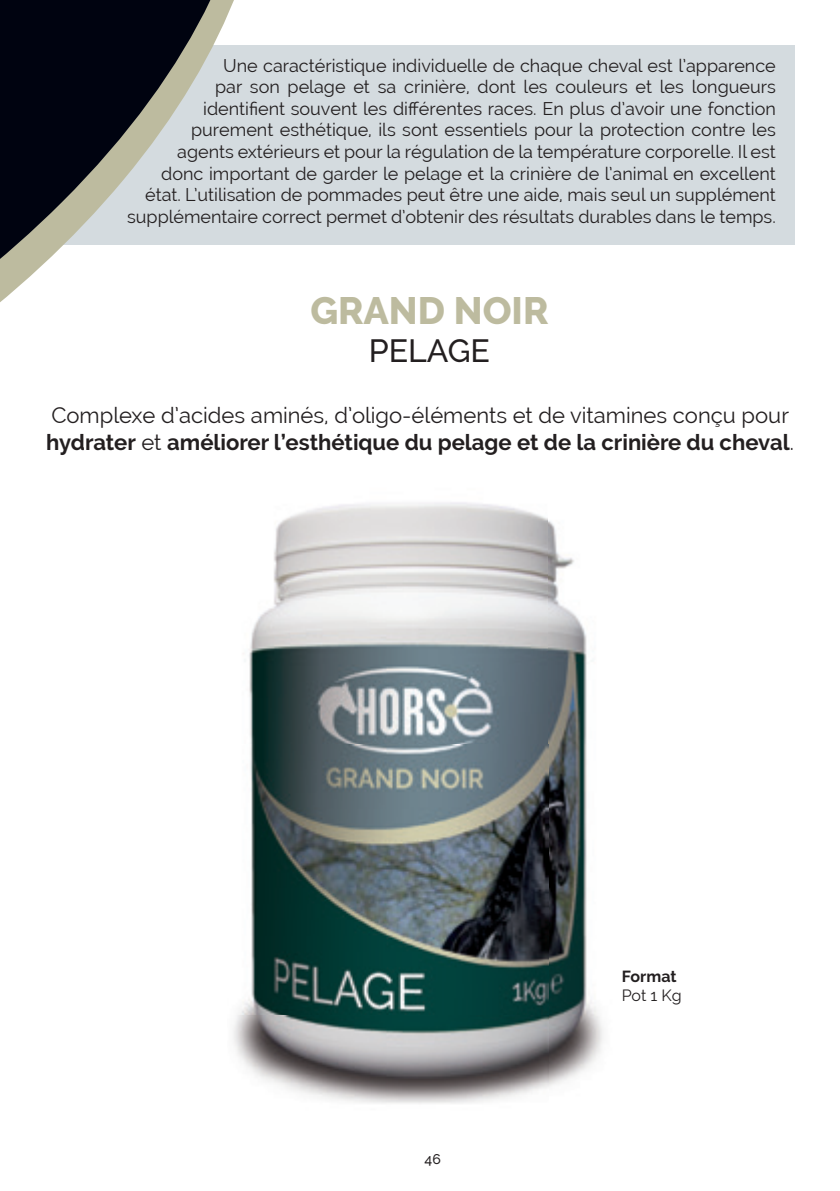
<style>
.page{position:relative;width:840px;height:1191px;background:#fff}
.page>*{position:absolute;margin:0;border:0;box-sizing:border-box;transform-origin:0 0}
.t1{font:800 38px "Raleway";color:#bdbb9f}
.t2{font:500 32px "Raleway";color:#231f20}
.t3{font:22px/26.4px "Raleway";color:#231f20}
.t4{font:18px/21.6px "Raleway";color:#231f20;text-align:right}
.t5{font:700 16px "Raleway";color:#231f20}
.t6{font:16px "Raleway";color:#231f20}
.t7{font:500 14px "Raleway";color:#231f20}
.s1{font-weight:700}
</style>
<div class="page">
<div style="left:45px;top:45px;width:749px;height:199px;background:#d4dbdf"></div>
<img style="left:233px;top:502px;width:370px;height:602px">
<svg style="left:0;top:0;width:276px;height:302px"></svg>
<p class="t4" style="left:127px;top:54px;width:650px">Une caractéristique individuelle de chaque cheval est l’apparence<br>par son pelage et sa crinière, dont les couleurs et les longueurs<br>identifient souvent les différentes races. En plus d’avoir une fonction purement esthétique, ils sont essentiels pour la protection contre les<br>agents extérieurs et pour la régulation de la température corporelle. Il est<br>donc important de garder le pelage et la crinière de l’animal en excellent état. L’utilisation de pommades peut être une aide, mais seul un supplément supplémentaire correct permet d’obtenir des résultats durables dans le temps.</p>
<h1 class="t1" style="left:310px;top:289px;width:239px">GRAND NOIR</h1>
<h2 class="t2" style="left:368px;top:332px;width:123px">PELAGE</h2>
<p class="t3" style="left:46px;top:402px;width:748px">Complexe d’acides aminés, d’oligo-éléments et de vitamines conçu pour <span class="s1">hydrater</span> et <span class="s1">améliorer l’esthétique du pelage et de la crinière du cheval</span>.</p>
<p class="t7" style="left:424px;top:1151px;width:18px">46</p>
<p class="t5" style="left:621px;top:966px;width:56px">Format</p>
<p class="t6" style="left:621px;top:986px;width:61px">Pot 1 Kg</p>
</div>
